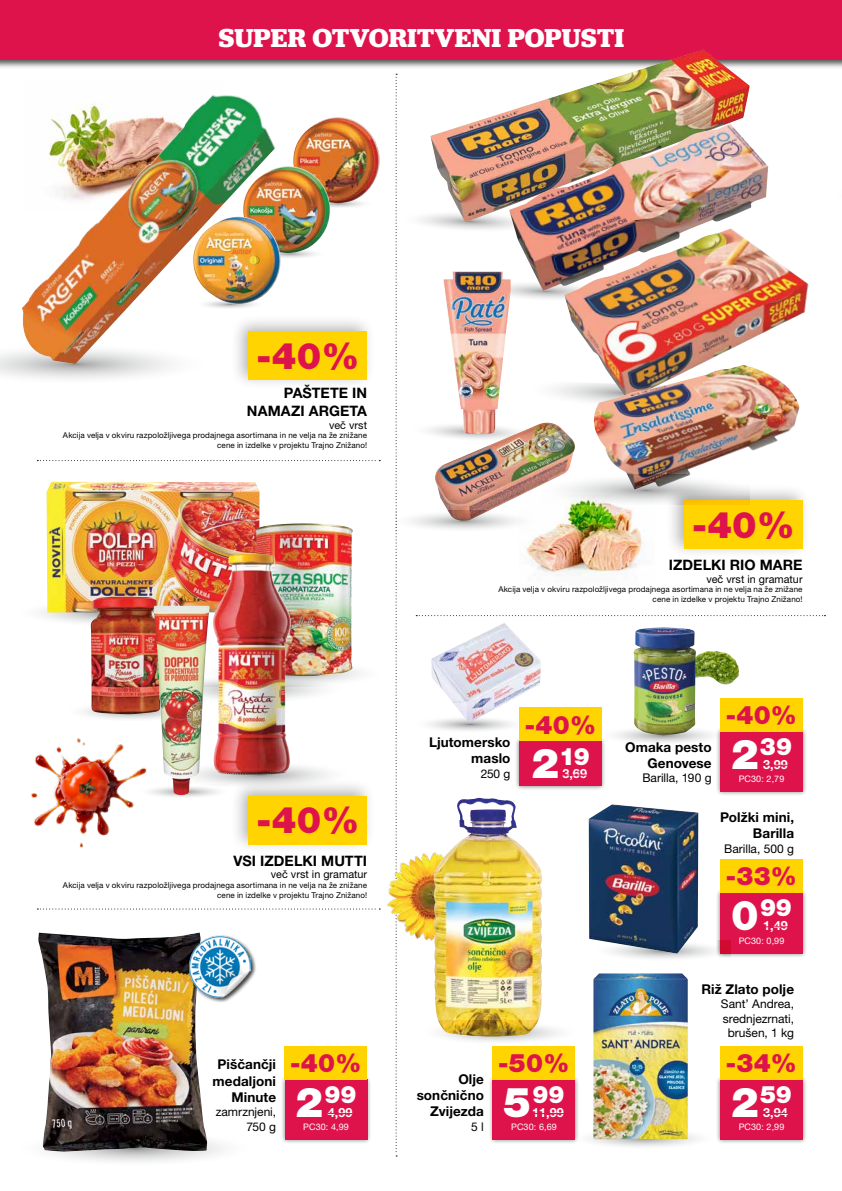
<style>
.page{position:relative;width:842px;height:1191px;background:#fff}
.page>*{position:absolute;margin:0;border:0;box-sizing:border-box;transform-origin:0 0}
.t1{font:900 36.7px "Helvetica Neue LT Pro";color:#df134c}
.t2{font:700 27px "Jubilat";color:#fff}
.t3{font:900 25.5px "Helvetica Neue LT Pro";letter-spacing:.01em;color:#df134c}
.t4{font:900 24px "Helvetica Neue LT Pro";letter-spacing:-.005em;color:#fff}
.t5{font:700 14.4px/17.3px "Helvetica Neue LT Pro";letter-spacing:.005em;color:#000;text-align:right}
.t6{font:700 13.5px/16.2px "Helvetica Neue LT Pro";letter-spacing:.005em;color:#000;text-align:right}
.t7{font:700 12.7px "Helvetica Neue LT Pro";color:#fff}
.t8{font:12px/14.4px "Helvetica Neue LT Pro";letter-spacing:-.005em;color:#000;text-align:center}
.t9{font:10.8px "Helvetica Neue LT Pro";letter-spacing:.005em;color:#000}
.t10{font:9px "Helvetica Neue LT Pro";letter-spacing:.01em;color:#fff}
.t11{font:8px/9.6px "Helvetica Neue LT Pro";letter-spacing:.01em;color:#000;text-align:right}
.s1{font-size:41.2px}
</style>
<div class="page">
<svg style="left:37px;top:460px;width:343px;height:1px"></svg>
<svg style="left:37px;top:908px;width:343px;height:1px"></svg>
<div style="left:0;top:0;width:842px;height:69px;background:#000;opacity:.75"></div>
<div style="left:0;top:0;width:842px;height:59px;background:#df134c"></div>
<svg style="left:0;top:352px;width:171px;height:27px"></svg>
<img style="left:22px;top:95px;width:253px;height:269px">
<svg style="left:330px;top:203px;width:33px;height:5px"></svg>
<img style="left:293px;top:117px;width:87px;height:86px">
<svg style="left:281px;top:253px;width:34px;height:5px"></svg>
<img style="left:242px;top:166px;width:88px;height:87px">
<svg style="left:196px;top:304px;width:67px;height:5px"></svg>
<img style="left:192px;top:217px;width:89px;height:87px">
<div style="left:280px;top:1074px;width:92px;height:70px;background:#000;opacity:.5"></div>
<div style="left:285px;top:1079px;width:82px;height:61px;background:#df134c"></div>
<div style="left:285px;top:1046px;width:82px;height:33px;background:#ffd400"></div>
<svg style="left:41px;top:609px;width:49px;height:14px"></svg>
<img style="left:47px;top:482px;width:212px;height:130px">
<img style="left:90px;top:596px;width:70px;height:63px">
<img style="left:83px;top:659px;width:277px;height:60px">
<img style="left:255px;top:523px;width:98px;height:153px">
<img style="left:213px;top:554px;width:78px;height:207px">
<svg style="left:150px;top:761px;width:178px;height:36px"></svg>
<img style="left:154px;top:606px;width:55px;height:189px">
<img style="left:387px;top:880px;width:6px;height:34px">
<div style="left:230px;top:778px;width:146px;height:76px;background:#000;opacity:.3"></div>
<div style="left:249px;top:796px;width:118px;height:48px;background:#ffd400"></div>
<svg style="left:49px;top:1141px;width:174px;height:21px"></svg>
<img style="left:38px;top:932px;width:169px;height:219px">
<div style="left:230px;top:314px;width:146px;height:76px;background:#000;opacity:.3"></div>
<div style="left:249px;top:331px;width:118px;height:49px;background:#ffd400"></div>
<div style="left:188px;top:934px;width:69px;height:69px;background:#000;opacity:.75"></div>
<img style="left:189px;top:933px;width:62px;height:65px">
<img style="left:430px;top:50px;width:320px;height:24px">
<img style="left:393px;top:74px;width:432px;height:1082px">
<div style="left:720px;top:698px;width:82px;height:33px;background:#ffd400"></div>
<img style="left:31px;top:738px;width:116px;height:110px">
<h2 class="t2" style="left:218px;top:21px;width:407px">SUPER OTVORITVENI POPUSTI</h2>
<h1 class="t1" style="left:257px;top:334px;width:104px">-40%</h1>
<h3 class="t5" style="left:247px;top:384px;width:122px">PAŠTETE IN<br>NAMAZI ARGETA</h3>
<h3 class="t9" style="left:329px;top:418px;width:39px">več vrst</h3>
<p class="t11" style="left:63px;top:430px;width:306px">Akcija velja v okviru razpoložljivega prodajnega asortimana in ne velja na že znižane cene in izdelke v projektu Trajno Znižano!</p>
<h1 class="t1" style="left:257px;top:798px;width:104px">-40%</h1>
<h3 class="t5" style="left:233px;top:851px;width:135px">VSI IZDELKI MUTTI</h3>
<h3 class="t9" style="left:271px;top:868px;width:98px">več vrst in gramatur</h3>
<p class="t11" style="left:63px;top:880px;width:306px">Akcija velja v okviru razpoložljivega prodajnega asortimana in ne velja na že znižane cene in izdelke v projektu Trajno Znižano!</p>
<h1 class="t1" style="left:692px;top:503px;width:104px">-40%</h1>
<h3 class="t5" style="left:669px;top:556px;width:135px">IZDELKI RIO MARE</h3>
<h3 class="t9" style="left:706px;top:572px;width:98px">več vrst in gramatur</h3>
<p class="t11" style="left:498px;top:584px;width:306px">Akcija velja v okviru razpoložljivega prodajnega asortimana in ne velja na že znižane cene in izdelke v projektu Trajno Znižano!</p>
<h3 class="t6" style="left:429px;top:734px;width:83px">Ljutomersko maslo</h3>
<h3 class="t8" style="left:481px;top:766px;width:31px">250 g</h3>
<h3 class="t3" style="left:525px;top:709px;width:73px">-40%</h3>
<h3 class="t4" style="left:532px;top:742px;width:60px"><span class="s1">2</span>19</h3>
<h3 class="t7" style="left:562px;top:766px;width:26px">3,69</h3>
<h3 class="t6" style="left:625px;top:738px;width:88px">Omaka pesto<br>Genovese</h3>
<h3 class="t8" style="left:642px;top:771px;width:71px">Barilla, 190 g</h3>
<h3 class="t3" style="left:726px;top:699px;width:73px">-40%</h3>
<h3 class="t4" style="left:731px;top:732px;width:63px"><span class="s1">2</span>39</h3>
<p class="t10" style="left:739px;top:773px;width:47px">PC30: 2,79</p>
<h3 class="t7" style="left:763px;top:756px;width:26px">3,99</h3>
<h3 class="t6" style="left:720px;top:808px;width:76px">Polžki mini,<br>Barilla</h3>
<h3 class="t8" style="left:724px;top:841px;width:71px">Barilla, 500 g</h3>
<h3 class="t3" style="left:726px;top:861px;width:73px">-33%</h3>
<h3 class="t4" style="left:731px;top:893px;width:62px"><span class="s1">0</span>99</h3>
<p class="t10" style="left:739px;top:935px;width:47px">PC30: 0,99</p>
<h3 class="t7" style="left:763px;top:917px;width:26px">1,49</h3>
<h3 class="t6" style="left:701px;top:980px;width:94px">Riž Zlato polje</h3>
<h3 class="t8" style="left:721px;top:996px;width:75px">Sant’ Andrea, srednjezrnati, brušen, 1 kg</h3>
<h3 class="t6" style="left:218px;top:1056px;width:60px">Piščančji</h3>
<h3 class="t3" style="left:726px;top:1047px;width:73px">-34%</h3>
<h3 class="t6" style="left:213px;top:1072px;width:65px">medaljoni<br>Minute</h3>
<h3 class="t8" style="left:216px;top:1104px;width:62px;text-align:right">zamrznjeni,<br>750 g</h3>
<h3 class="t3" style="left:290px;top:1047px;width:73px">-40%</h3>
<h3 class="t3" style="left:498px;top:1047px;width:73px">-50%</h3>
<h3 class="t6" style="left:417px;top:1070px;width:69px">Olje sončnično<br>Zvijezda</h3>
<h3 class="t8" style="left:471px;top:1119px;width:14px">5 l</h3>
<h3 class="t4" style="left:296px;top:1080px;width:62px"><span class="s1">2</span>99</h3>
<p class="t10" style="left:303px;top:1121px;width:47px">PC30: 4,99</p>
<h3 class="t4" style="left:503px;top:1080px;width:62px"><span class="s1">5</span>99</h3>
<p class="t10" style="left:511px;top:1121px;width:47px">PC30: 6,69</p>
<h3 class="t4" style="left:731px;top:1080px;width:62px"><span class="s1">2</span>59</h3>
<p class="t10" style="left:739px;top:1121px;width:47px">PC30: 2,99</p>
<h3 class="t7" style="left:328px;top:1104px;width:26px">4,99</h3>
<h3 class="t7" style="left:532px;top:1104px;width:33px">11,99</h3>
<h3 class="t7" style="left:763px;top:1104px;width:26px">3,94</h3>
</div>
